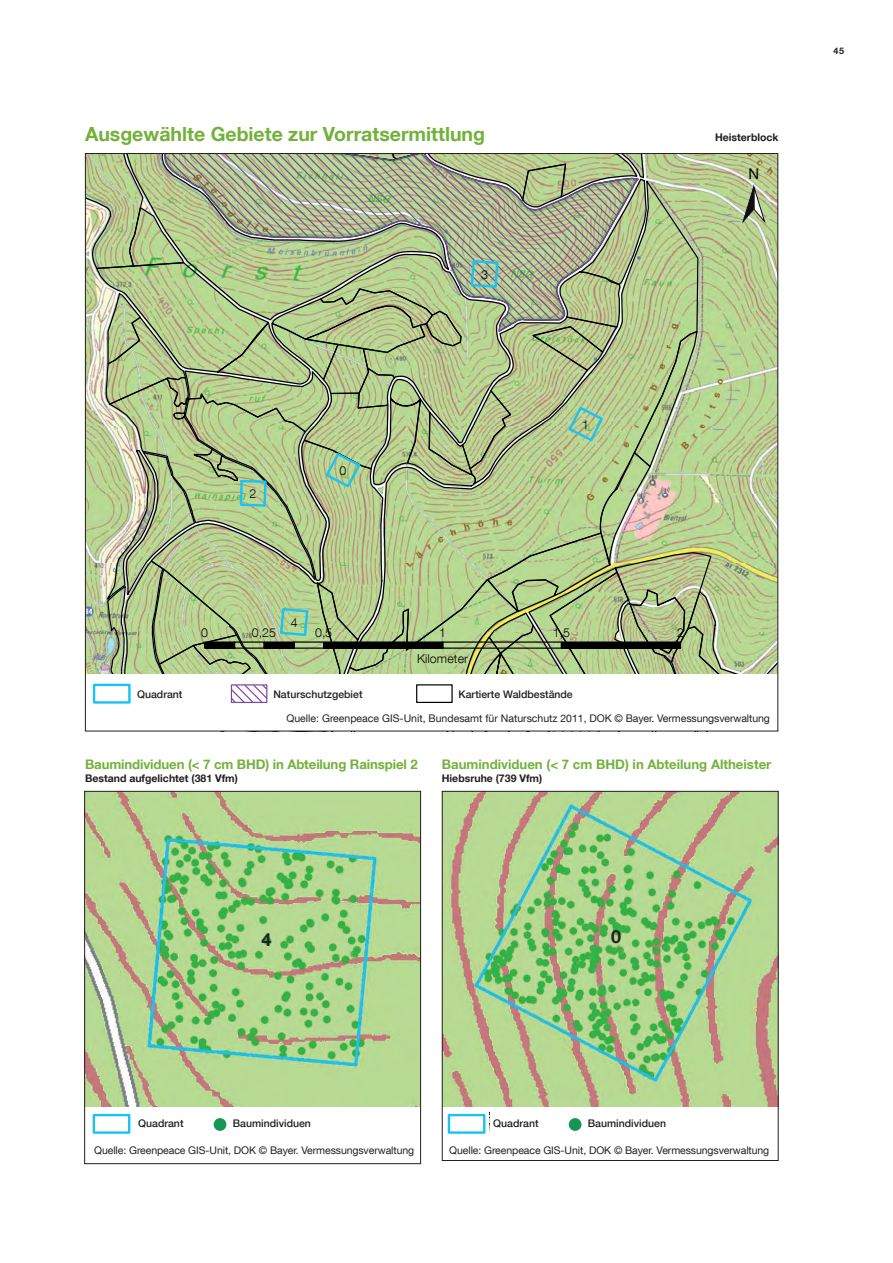
<style>
.page{position:relative;width:893px;height:1263px;background:#fff}
.page>*{position:absolute;margin:0;border:0;box-sizing:border-box;transform-origin:0 0}
.t1{font:700 19.5px "Helvetica Neue LT Com";color:#74b13b}
.t2{font:700 18px "Helvetica Neue LT Com";color:#231f20}
.t3{font:14.85px "Helvetica Neue LT Com";color:#000}
.t4{font:700 13.2px "Helvetica Neue LT Com";color:#74b13b}
.t5{font:300 12.45px "Helvetica Neue LT Com";letter-spacing:.01em;color:#000}
.t6{font:10.5px "Helvetica Neue LT Com";letter-spacing:-.01em;color:#231f20}
.t7{font:500 10.5px "Helvetica Neue LT Com";color:#231f20}
.t8{font:700 10.5px "Helvetica Neue LT Com";color:#231f20}
.t9{font:700 9px "Helvetica Neue LT Com";color:#231f20}
</style>
<div class="page">
<img style="left:444px;top:793px;width:332px;height:313px">
<div style="left:442px;top:791px;width:336px;height:370px;border:1px solid #231f20"></div>
<img style="left:86px;top:793px;width:333px;height:313px">
<div style="left:84px;top:791px;width:337px;height:373px;border:1px solid #231f20"></div>
<img style="left:87px;top:155px;width:689px;height:549px">
<div style="left:93px;top:1114px;width:37px;height:20px;border:2px solid #1ac3f4"></div>
<div style="left:214px;top:1118px;width:12px;height:13px;background:#169655;border-radius:50%"></div>
<div style="left:448px;top:1114px;width:37px;height:20px;border:2px solid #1ac3f4"></div>
<div style="left:569px;top:1118px;width:12px;height:13px;background:#169655;border-radius:50%"></div>
<h1 class="t1" style="left:85px;top:127px;width:402px">Ausgewählte Gebiete zur Vorratsermittlung</h1>
<p class="t8" style="left:715px;top:133px;width:65px">Heisterblock</p>
<p class="t5" style="left:481px;top:270px;width:8px">3</p>
<h3 class="t3" style="left:748px;top:168px;width:12px">N</h3>
<p class="t9" style="left:833px;top:47px;width:12px">45</p>
<p class="t5" style="left:250px;top:489px;width:8px">2</p>
<p class="t5" style="left:340px;top:466px;width:8px">0</p>
<p class="t5" style="left:582px;top:420px;width:8px">1</p>
<p class="t5" style="left:291px;top:618px;width:8px">4</p>
<p class="t5" style="left:201px;top:628px;width:8px">0</p>
<p class="t5" style="left:252px;top:628px;width:26px">0,25</p>
<p class="t5" style="left:315px;top:628px;width:19px">0,5</p>
<p class="t5" style="left:439px;top:628px;width:8px">1</p>
<p class="t5" style="left:553px;top:628px;width:19px">1,5</p>
<p class="t5" style="left:677px;top:628px;width:8px">2</p>
<p class="t5" style="left:417px;top:654px;width:52px">Kilometer</p>
<p class="t7" style="left:137px;top:690px;width:47px">Quadrant</p>
<p class="t7" style="left:273px;top:690px;width:91px">Naturschutzgebiet</p>
<p class="t7" style="left:459px;top:690px;width:116px">Kartierte Waldbestände</p>
<p class="t6" style="left:286px;top:715px;width:485px">Quelle: Greenpeace GIS-Unit, Bundesamt für Naturschutz 2011, DOK © Bayer. Vermessungsverwaltung</p>
<p class="t4" style="left:85px;top:759px;width:334px">Baumindividuen (&lt; 7 cm BHD) in Abteilung Rainspiel 2</p>
<p class="t8" style="left:85px;top:775px;width:154px">Bestand aufgelichtet (381 Vfm)</p>
<p class="t4" style="left:442px;top:759px;width:331px">Baumindividuen (&lt; 7 cm BHD) in Abteilung Altheister</p>
<p class="t8" style="left:442px;top:775px;width:102px">Hiebsruhe (739 Vfm)</p>
<h2 class="t2" style="left:261px;top:933px;width:12px">4</h2>
<h2 class="t2" style="left:611px;top:930px;width:12px">0</h2>
<p class="t7" style="left:138px;top:1120px;width:47px">Quadrant</p>
<p class="t7" style="left:233px;top:1120px;width:80px">Baumindividuen</p>
<p class="t6" style="left:94px;top:1146px;width:321px">Quelle: Greenpeace GIS-Unit, DOK © Bayer. Vermessungsverwaltung</p>
<p class="t7" style="left:493px;top:1120px;width:47px">Quadrant</p>
<p class="t7" style="left:588px;top:1120px;width:80px">Baumindividuen</p>
<p class="t6" style="left:449px;top:1146px;width:321px">Quelle: Greenpeace GIS-Unit, DOK © Bayer. Vermessungsverwaltung</p>
</div>
